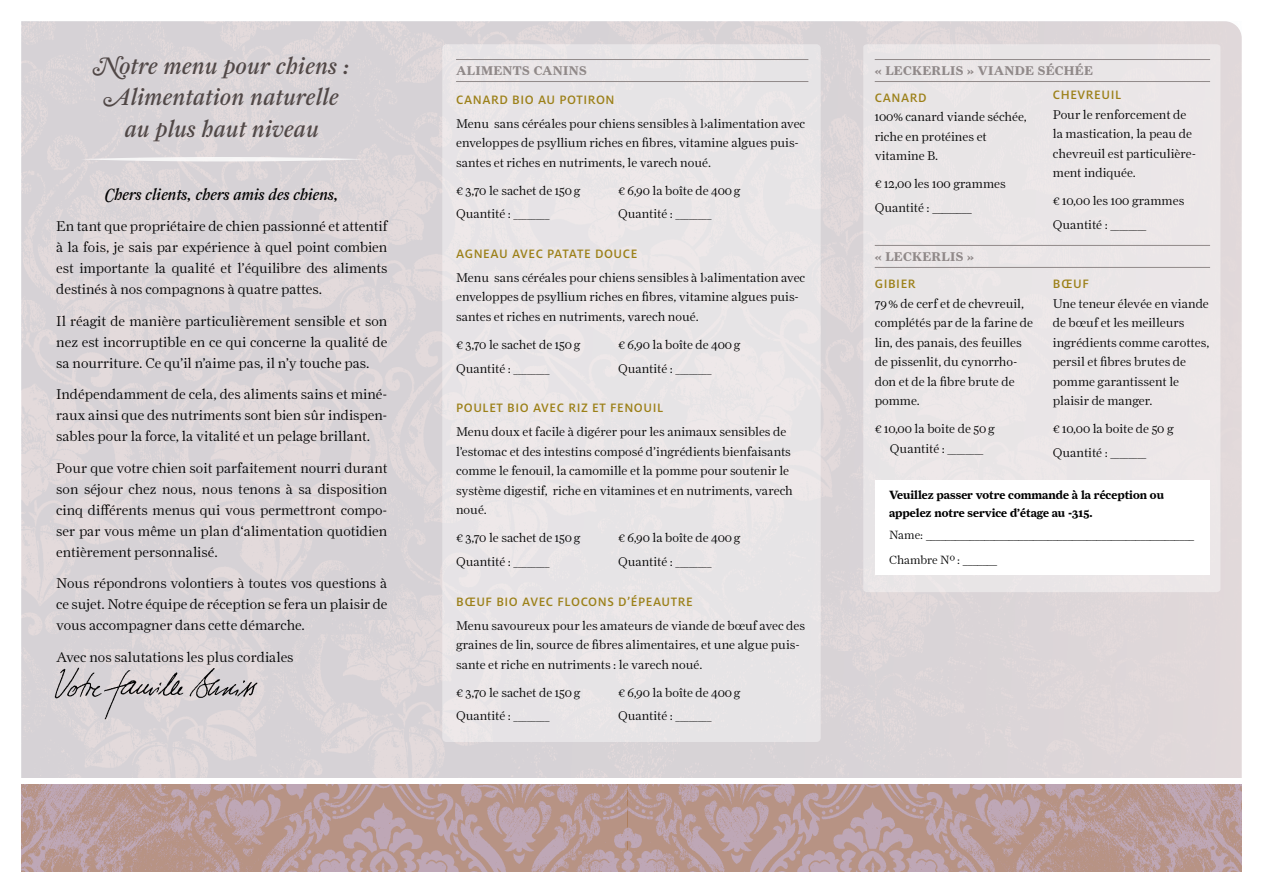
<style>
.page{position:relative;width:1263px;height:893px;background:#fff}
.page>*{position:absolute;margin:0;border:0;box-sizing:border-box;transform-origin:0 0}
.t1{font:24px/31.5px "Farnham Display Reg Ital Swash";letter-spacing:.015em;color:#504746;text-align:center}
.t2{font:16.5px "Farnham Display Reg Ital Swash";color:#000}
.t3{font:14.25px/21px "Farnham Display Light OSF";color:#000;text-align:justify}
.t4{font:500 13.5px "Milo Pro";letter-spacing:.04em;color:#9c8018}
.t5{font:12.75px/19.5px "Farnham Display Light OSF";color:#000}
.t6{font:12.75px "Farnham Display Bold OSF";letter-spacing:.03em;color:#908989}
.t7{font:12px/18px "Farnham Display Bold OSF";color:#000}
.t8{font:12px "Farnham Display Light OSF";color:#000}
.s1{font-size:14.25px}
.s2{font-size:12px}
</style>
<div class="page">
<img style="left:628px;top:784px;width:613px;height:88px">
<svg style="left:21px;top:784px;width:607px;height:88px;background:#b99b99"></svg>
<div style="left:863px;top:44px;width:357px;height:548px;background:#eae6e7"></div>
<div style="left:875px;top:480px;width:335px;height:95px;background:#fff"></div>
<svg style="left:81px;top:157px;width:282px;height:4px"></svg>
<div style="left:442px;top:44px;width:379px;height:698px;background:#e6e4e6;border-radius:4px"></div>
<hr style="left:456px;top:59px;width:352px;height:1px;background:#908989">
<hr style="left:456px;top:81px;width:352px;height:1px;background:#908989">
<hr style="left:875px;top:59px;width:335px;height:1px;background:#908989">
<hr style="left:875px;top:81px;width:335px;height:1px;background:#908989">
<hr style="left:875px;top:245px;width:335px;height:1px;background:#908989">
<hr style="left:875px;top:267px;width:335px;height:1px;background:#908989">
<img style="left:50px;top:664px;width:214px;height:59px">
<h1 class="t1" style="left:94px;top:50px;width:257px">Notre menu pour chiens :<br>Alimentation naturelle au plus haut niveau</h1>
<p class="t2" style="left:105px;top:184px;width:235px">Chers clients, chers amis des chiens,</p>
<p class="t3" style="left:56px;top:216px;width:333px">En tant que propriétaire de chien passionné et attentif à la fois, je sais par expérience à quel point combien est importante la qualité et l’équilibre des aliments destinés à nos compagnons à quatre pattes.</p>
<p class="t3" style="left:56px;top:310px;width:333px">Il réagit de manière particulièrement sensible et son nez est incorruptible en ce qui concerne la qualité de sa nourriture. Ce qu’il n’aime pas, il n’y touche pas.</p>
<p class="t3" style="left:56px;top:384px;width:333px">Indépendamment de cela, des aliments sains et miné&shy;raux ainsi que des nutriments sont bien sûr indispen&shy;sables pour la force, la vitalité et un pelage brillant.</p>
<p class="t3" style="left:56px;top:457px;width:333px">Pour que votre chien soit parfaitement nourri durant son séjour chez nous, nous tenons à sa disposition cinq différents menus qui vous permettront compo&shy;ser par vous même un plan d‘alimentation quotidien entièrement personnalisé.</p>
<p class="t3" style="left:56px;top:573px;width:333px">Nous répondrons volontiers à toutes vos questions à ce sujet. Notre équipe de réception se fera un plaisir de vous accompagner dans cette démarche.</p>
<p class="t3" style="left:56px;top:646px;width:239px">Avec nos salutations les plus cordiales</p>
<p class="t6" style="left:456px;top:63px;width:132px">ALIMENTS CANINS</p>
<p class="t4" style="left:456px;top:92px;width:160px">CANARD BIO AU POTIRON</p>
<p class="t5" style="left:456px;top:113px;width:351px">Menu sans céréales pour chiens sensibles à l›alimentation avec enveloppes de psyllium riches en fibres, vitamine algues puis&shy;santes et riches en nutriments, le varech noué.</p>
<p class="t5" style="left:456px;top:180px;width:126px">€ 3,70 le sachet de 150g</p>
<p class="t5" style="left:618px;top:180px;width:124px">€ 6,90 la boîte de 400g</p>
<p class="t5" style="left:456px;top:204px;width:95px">Quantité : ________</p>
<p class="t5" style="left:618px;top:204px;width:95px">Quantité : ________</p>
<p class="t4" style="left:456px;top:246px;width:183px">AGNEAU AVEC PATATE DOUCE</p>
<p class="t5" style="left:456px;top:268px;width:351px">Menu sans céréales pour chiens sensibles à l›alimentation avec enveloppes de psyllium riches en fibres, vitamine algues puis&shy;santes et riches en nutriments, varech noué.</p>
<p class="t5" style="left:456px;top:335px;width:126px">€ 3,70 le sachet de 150g</p>
<p class="t5" style="left:618px;top:335px;width:124px">€ 6,90 la boîte de 400g</p>
<p class="t5" style="left:456px;top:358px;width:95px">Quantité : ________</p>
<p class="t5" style="left:618px;top:358px;width:95px">Quantité : ________</p>
<p class="t4" style="left:456px;top:401px;width:209px">POULET BIO AVEC RIZ ET FENOUIL</p>
<p class="t5" style="left:456px;top:422px;width:338px">Menu doux et facile à digérer pour les animaux sensibles de l’estomac et des intestins composé d’ingrédients bienfaisants comme le fenouil, la camomille et la pomme pour soutenir le système digestif, riche en vitamines et en nutriments, varech noué.</p>
<p class="t5" style="left:456px;top:528px;width:126px">€ 3,70 le sachet de 150g</p>
<p class="t5" style="left:618px;top:528px;width:124px">€ 6,90 la boîte de 400g</p>
<p class="t5" style="left:456px;top:552px;width:95px">Quantité : ________</p>
<p class="t5" style="left:618px;top:552px;width:95px">Quantité : ________</p>
<p class="t4" style="left:456px;top:594px;width:238px">BŒUF BIO AVEC FLOCONS D’ÉPEAUTRE</p>
<p class="t5" style="left:456px;top:615px;width:351px">Menu savoureux pour les amateurs de viande de bœuf avec des graines de lin, source de fibres alimentaires, et une algue puis&shy;sante et riche en nutriments : le varech noué.</p>
<p class="t5" style="left:456px;top:682px;width:126px">€ 3,70 le sachet de 150g</p>
<p class="t5" style="left:618px;top:682px;width:124px">€ 6,90 la boîte de 400g</p>
<p class="t5" style="left:456px;top:706px;width:95px">Quantité : ________</p>
<p class="t5" style="left:618px;top:706px;width:95px">Quantité : ________</p>
<p class="t6" style="left:875px;top:63px;width:219px">« LECKERLIS » VIANDE SÉCHÉE</p>
<p class="t4" style="left:875px;top:90px;width:53px">CANARD</p>
<p class="t5" style="left:875px;top:107px;width:154px">100% canard viande séchée, riche en protéines et vitamine B.</p>
<p class="t5" style="left:875px;top:172px;width:132px;line-height:23.7px">€ 12,00 les 100 grammes<br>Quantité : <span class="s1">________</span></p>
<p class="t6" style="left:875px;top:249px;width:101px">« LECKERLIS »</p>
<p class="t4" style="left:875px;top:277px;width:42px">GIBIER</p>
<p class="t5" style="left:875px;top:293px;width:160px">79% de cerf et de chevreuil, complétés par de la farine de lin, des panais, des feuilles de pissenlit, du cynorrho&shy;don et de la fibre brute de pomme.</p>
<p class="t5" style="left:875px;top:419px;width:121px;text-align:center">€ 10,00 la boite de 50g<br>Quantité : ________</p>
<p class="t4" style="left:1053px;top:87px;width:70px">CHEVREUIL</p>
<p class="t5" style="left:1053px;top:104px;width:145px">Pour le renforcement de la mastication, la peau de chevreuil est particulière&shy;ment indiquée.</p>
<p class="t5" style="left:1053px;top:189px;width:133px;line-height:23.7px">€ 10,00 les 100 grammes<br>Quantité : ________</p>
<p class="t4" style="left:1053px;top:277px;width:38px">BŒUF</p>
<p class="t5" style="left:1053px;top:293px;width:158px">Une teneur élevée en viande de bœuf et les meilleurs ingrédients comme carottes, persil et fibres brutes de pomme garantissent le plaisir de manger.</p>
<p class="t5" style="left:1053px;top:417px;width:122px;line-height:23.7px">€ 10,00 la boite de 50 g<br>Quantité : ________</p>
<p class="t7" style="left:889px;top:486px;width:276px">Veuillez passer votre commande à la réception ou appelez notre service d’étage au -315.</p>
<p class="t3" style="left:889px;top:523px;width:307px"><span class="s2">Name:</span> _______________________________________________________</p>
<p class="t8" style="left:889px;top:553px;width:110px">Chambre Nº : <span class="s1">_______</span></p>
</div>
